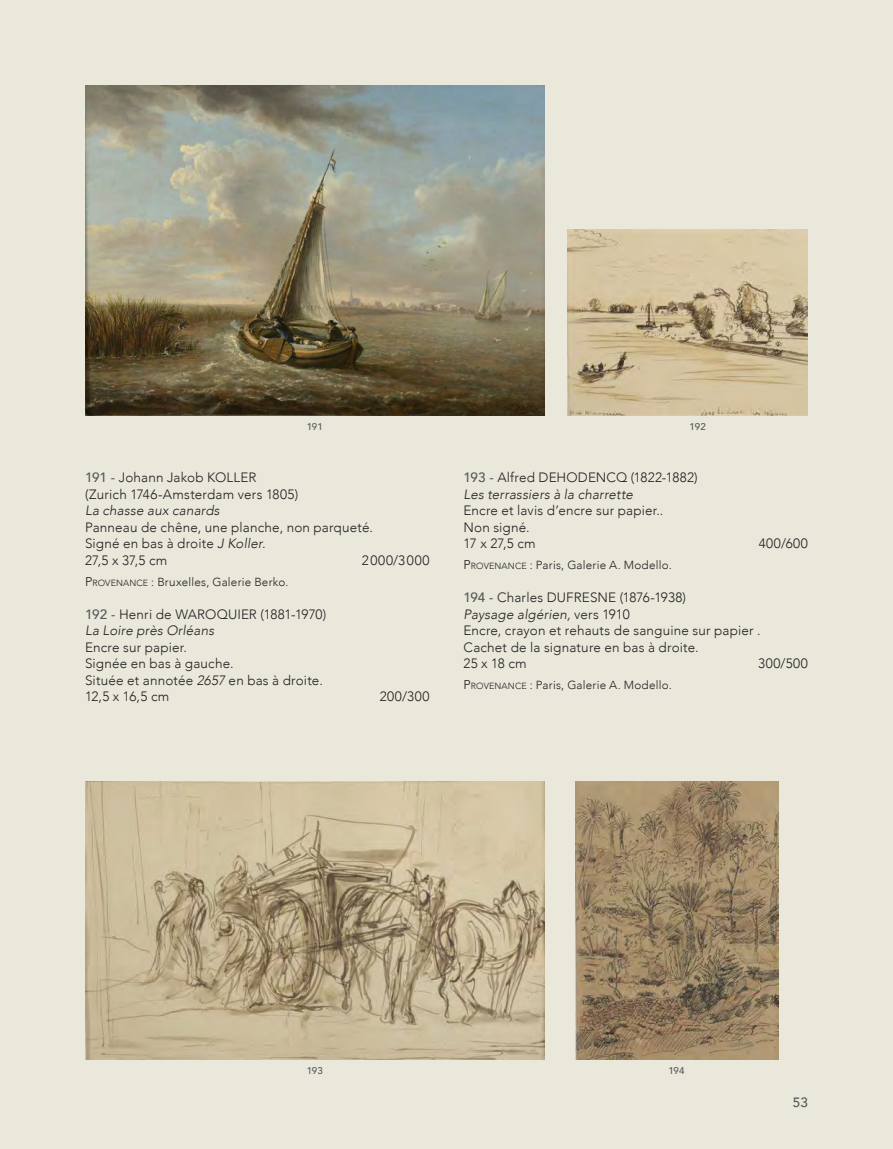
<style>
.page{position:relative;width:893px;height:1149px;background:#fff}
.page>*{position:absolute;margin:0;border:0;box-sizing:border-box;transform-origin:0 0}
.FICHE{font:300 13.5px "Avenir";letter-spacing:.015em;color:#231f20}
.Titre_oeuvre{font:italic 300 13.5px "Avenir";letter-spacing:.015em;color:#231f20}
.FICHE-2{font:300 13.5px "Avenir";letter-spacing:.055em;color:#231f20}
.t1{font:500 13.5px "Avenir";color:#57585a}
.notes{font:300 11.7px "Avenir";letter-spacing:.015em;color:#231f20}
.t2{font:500 9.75px "Avenir";letter-spacing:-.01em;color:#57585a}
.s1{font-weight:500;color:#57585a}
.s2{font-style:italic}
.s3{font-size:12.75px}
.s4{font-size:8.85px}
.s5{font-style:normal}
</style>
<div class="page">
<div style="left:0;top:0;width:893px;height:1148px;background:#e9e8db"></div>
<img style="left:85px;top:85px;width:460px;height:330px">
<img style="left:567px;top:230px;width:241px;height:185px">
<img style="left:575px;top:781px;width:203px;height:278px">
<img style="left:85px;top:781px;width:460px;height:278px">
<p class="t2" style="left:307px;top:418px;width:18px">191</p>
<p class="t2" style="left:690px;top:418px;width:18px">192</p>
<p class="FICHE" style="left:85px;top:469px;width:173px"><span class="s1">191 -</span> Johann Jakob KOLLER</p>
<p class="FICHE" style="left:85px;top:486px;width:215px">(Zurich 1746-Amsterdam vers 1805)</p>
<p class="Titre_oeuvre" style="left:85px;top:502px;width:136px">La chasse aux canards</p>
<p class="FICHE" style="left:85px;top:519px;width:289px">Panneau de chêne, une planche, non parqueté.</p>
<p class="FICHE" style="left:85px;top:535px;width:182px">Signé en bas à droite <span class="s2">J Koller.</span></p>
<p class="FICHE" style="left:85px;top:552px;width:84px">27,5 x 37,5 cm</p>
<p class="FICHE-2" style="left:362px;top:552px;width:69px">2000/3000</p>
<p class="notes" style="left:85px;top:574px;width:205px"><span class="s3">P</span><span class="s4">ROVENANCE</span> : Bruxelles, Galerie Berko.</p>
<p class="FICHE" style="left:85px;top:605px;width:243px"><span class="s1">192 -</span> Henri de WAROQUIER (1881-1970)</p>
<p class="Titre_oeuvre" style="left:85px;top:622px;width:131px">La Loire près Orléans</p>
<p class="FICHE" style="left:85px;top:638px;width:104px">Encre sur papier.</p>
<p class="FICHE" style="left:85px;top:655px;width:150px">Signée en bas à gauche.</p>
<p class="FICHE" style="left:85px;top:671px;width:239px">Située et annotée <span class="s2">2657</span> en bas à droite.</p>
<p class="FICHE" style="left:85px;top:688px;width:86px">12,5 x 16,5 cm</p>
<p class="FICHE" style="left:380px;top:688px;width:51px">200/300</p>
<p class="FICHE" style="left:463px;top:469px;width:236px"><span class="s1">193 -</span> Alfred DEHODENCQ (1822-1882)</p>
<p class="Titre_oeuvre" style="left:463px;top:486px;width:171px">Les terrassiers à la charrette</p>
<p class="FICHE" style="left:463px;top:502px;width:201px">Encre et lavis d’encre sur papier..</p>
<p class="FICHE" style="left:463px;top:519px;width:68px">Non signé.</p>
<p class="FICHE" style="left:463px;top:535px;width:74px">17 x 27,5 cm</p>
<p class="FICHE" style="left:759px;top:535px;width:51px">400/600</p>
<p class="notes" style="left:463px;top:558px;width:210px"><span class="s3">P</span><span class="s4">ROVENANCE</span> : Paris, Galerie A. Modello.</p>
<p class="FICHE" style="left:463px;top:589px;width:224px"><span class="s1">194 -</span> Charles DUFRESNE (1876-1938)</p>
<p class="Titre_oeuvre" style="left:463px;top:605px;width:168px">Paysage algérien, <span class="s5">vers 1910</span></p>
<p class="FICHE" style="left:463px;top:622px;width:299px">Encre, crayon et rehauts de sanguine sur papier .</p>
<p class="FICHE" style="left:463px;top:638px;width:237px">Cachet de la signature en bas à droite.</p>
<p class="FICHE" style="left:463px;top:655px;width:65px">25 x 18 cm</p>
<p class="FICHE" style="left:758px;top:655px;width:51px">300/500</p>
<p class="notes" style="left:463px;top:677px;width:210px"><span class="s3">P</span><span class="s4">ROVENANCE</span> : Paris, Galerie A. Modello.</p>
<p class="t2" style="left:307px;top:1061px;width:18px">193</p>
<p class="t2" style="left:668px;top:1061px;width:18px">194</p>
<p class="t1" style="left:793px;top:1090px;width:17px">53</p>
</div>
